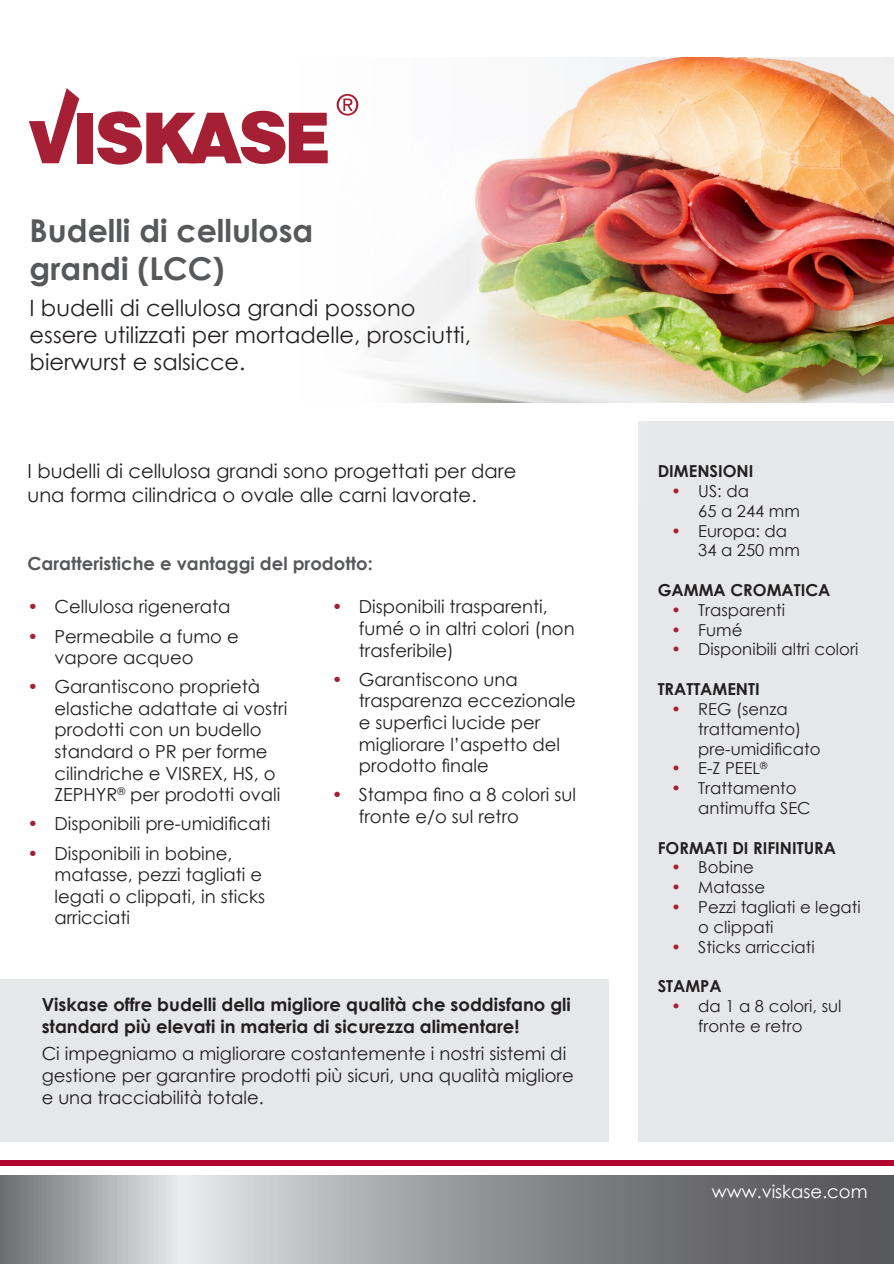
<style>
.page{position:relative;width:894px;height:1264px;background:#fff}
.page>*{position:absolute;margin:0;border:0;box-sizing:border-box;transform-origin:0 0}
.t1{font:700 31.5px/37.8px "Century Gothic";color:#57585a}
.t2{font:22.5px/27px "Century Gothic";color:#231f20}
.t3{font:19.5px/23.4px "Century Gothic";color:#231f20}
.t4{font:18px/21.6px "Century Gothic";color:#231f20}
.t5{font:700 18px/21.6px "Century Gothic";color:#231f20}
.t6{font:700 18px "Century Gothic";color:#57585a}
.t7{font:18px "Century Gothic";color:#fff}
.t8{font:16.5px/19.8px "Century Gothic";color:#231f20}
.t9{font:700 16.5px "Century Gothic";color:#231f20}
.s1{color:#a62035}
</style>
<div class="page">
<div style="left:637px;top:421px;width:256px;height:720px;background:#e6e7e9"></div>
<svg style="left:0;top:1175px;width:893px;height:88px;background:#949598"></svg>
<div style="left:0;top:1159px;width:893px;height:6px;background:#b00630"></div>
<img style="left:723px;top:57px;width:170px;height:346px">
<img style="left:265px;top:57px;width:458px;height:447px">
<div style="left:77px;top:113px;width:16px;height:50px;background:#a62035"></div>
<svg style="left:29px;top:88px;width:50px;height:75px"></svg>
<svg style="left:336px;top:94px;width:22px;height:22px"></svg>
<svg style="left:97px;top:111px;width:230px;height:54px"></svg>
<div style="left:0;top:979px;width:609px;height:162px;background:#e6e7e9"></div>
<svg style="left:870px;top:1237px;width:9px;height:26px"></svg>
<p class="t1" style="left:30px;top:210px;width:285px">Budelli di cellulosa grandi (LCC)</p>
<p class="t2" style="left:30px;top:294px;width:443px">I budelli di cellulosa grandi possono essere utilizzati per mortadelle, prosciutti, bierwurst e salsicce.</p>
<p class="t3" style="left:28px;top:459px;width:490px">I budelli di cellulosa grandi sono progettati per dare una forma cilindrica o ovale alle carni lavorate.</p>
<p class="t6" style="left:28px;top:549px;width:346px">Caratteristiche e vantaggi del prodotto:</p>
<p class="t4" style="left:28px;top:595px;width:204px"><span class="s1">•</span> Cellulosa rigenerata</p>
<p class="t4" style="left:55px;top:625px;width:186px;text-indent:-27px"><span class="s1">•</span> Permeabile a fumo e vapore acqueo</p>
<p class="t4" style="left:55px;top:675px;width:234px;text-indent:-27px"><span class="s1">•</span> Garantiscono proprietà elastiche adattate ai vostri prodotti con un budello standard o PR per forme cilindriche e VISREX, HS, o<br>ZEPHYR<sup>®</sup> per prodotti ovali</p>
<p class="t4" style="left:28px;top:812px;width:244px"><span class="s1">•</span> Disponibili pre-umidificati</p>
<p class="t4" style="left:55px;top:841px;width:212px;text-indent:-27px"><span class="s1">•</span> Disponibili in bobine, matasse, pezzi tagliati e legati o clippati, in sticks arricciati</p>
<p class="t4" style="left:359px;top:595px;width:217px;text-indent:-27px"><span class="s1">•</span> Disponibili trasparenti, fumé o in altri colori (non trasferibile)</p>
<p class="t4" style="left:359px;top:668px;width:218px;text-indent:-27px"><span class="s1">•</span> Garantiscono una trasparenza eccezionale e superfici lucide per migliorare l’aspetto del prodotto finale</p>
<p class="t4" style="left:359px;top:783px;width:218px;text-indent:-27px"><span class="s1">•</span> Stampa fino a 8 colori sul fronte e/o sul retro</p>
<p class="t5" style="left:42px;top:992px;width:530px">Viskase offre budelli della migliore qualità che soddisfano gli standard più elevati in materia di sicurezza alimentare!</p>
<p class="t4" style="left:42px;top:1042px;width:533px">Ci impegniamo a migliorare costantemente i nostri sistemi di gestione per garantire prodotti più sicuri, una qualità migliore e una tracciabilità totale.</p>
<p class="t9" style="left:657px;top:458px;width:97px">DIMENSIONI</p>
<p class="t8" style="left:698px;top:481px;width:103px;text-indent:-27px"><span class="s1">•</span> US: da<br>65 a 244 mm</p>
<p class="t8" style="left:698px;top:520px;width:103px;text-indent:-27px"><span class="s1">•</span> Europa: da<br>34 a 250 mm</p>
<p class="t9" style="left:657px;top:577px;width:174px">GAMMA CROMATICA</p>
<p class="t8" style="left:671px;top:599px;width:115px"><span class="s1">•</span> Trasparenti</p>
<p class="t8" style="left:671px;top:619px;width:73px"><span class="s1">•</span> Fumé</p>
<p class="t8" style="left:671px;top:639px;width:188px"><span class="s1">•</span> Disponibili altri colori</p>
<p class="t9" style="left:657px;top:676px;width:103px">TRATTAMENTI</p>
<p class="t8" style="left:698px;top:698px;width:124px;text-indent:-27px"><span class="s1">•</span> REG (senza trattamento) pre-umidificato</p>
<p class="t8" style="left:671px;top:758px;width:98px"><span class="s1">•</span> E-Z PEEL<sup>®</sup></p>
<p class="t8" style="left:698px;top:778px;width:114px;text-indent:-27px"><span class="s1">•</span> Trattamento antimuffa SEC</p>
<p class="t9" style="left:657px;top:835px;width:180px">FORMATI DI RIFINITURA</p>
<p class="t8" style="left:671px;top:857px;width:84px"><span class="s1">•</span> Bobine</p>
<p class="t8" style="left:671px;top:877px;width:95px"><span class="s1">•</span> Matasse</p>
<p class="t8" style="left:698px;top:896px;width:164px;text-indent:-27px"><span class="s1">•</span> Pezzi tagliati e legati o clippati</p>
<p class="t8" style="left:671px;top:936px;width:145px"><span class="s1">•</span> Sticks arricciati</p>
<p class="t9" style="left:657px;top:973px;width:66px">STAMPA</p>
<p class="t8" style="left:698px;top:995px;width:145px;text-indent:-27px"><span class="s1">•</span> da 1 a 8 colori, sul fronte e retro</p>
<p class="t7" style="left:711px;top:1178px;width:157px">www.viskase.com</p>
</div>
